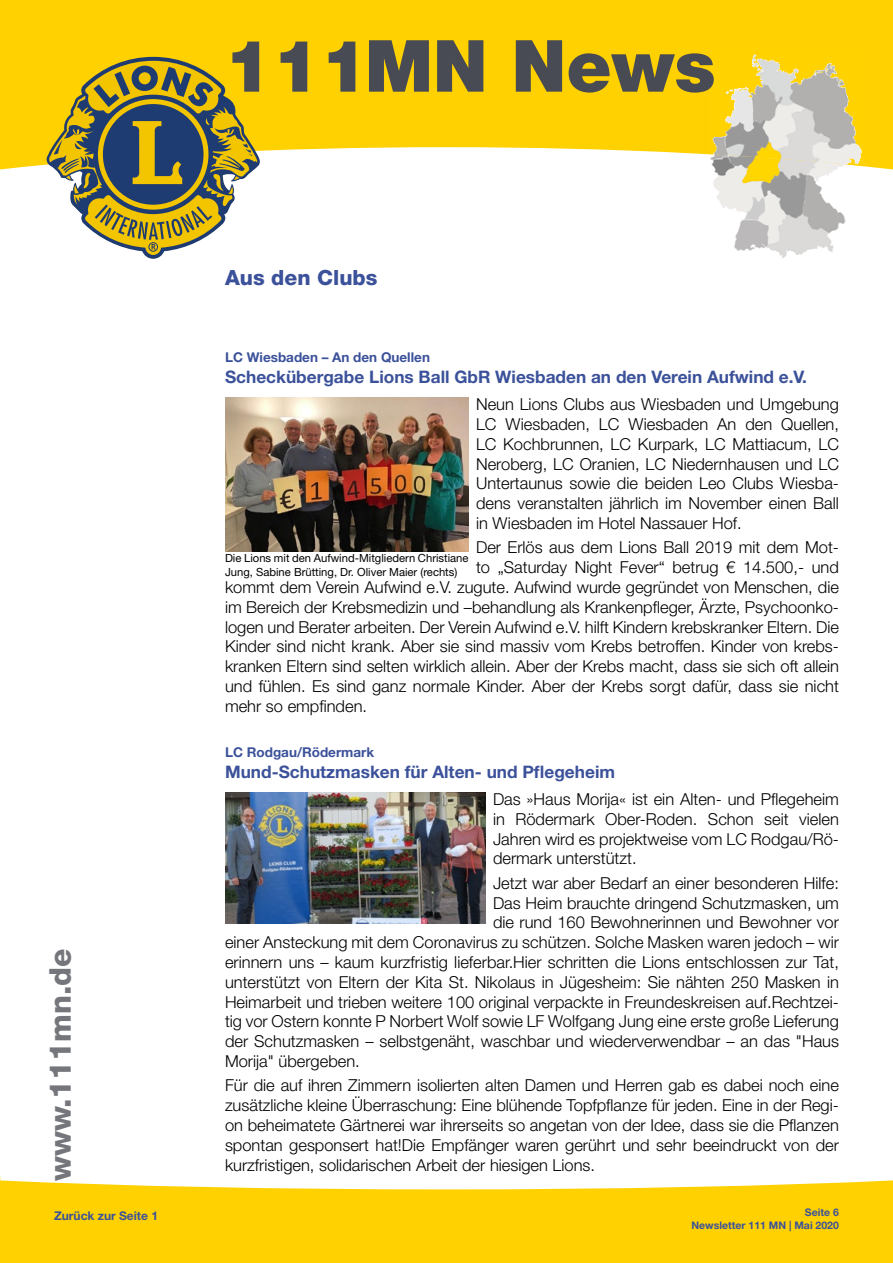
<style>
.page{position:relative;width:893px;height:1263px;background:#fff}
.page>*{position:absolute;margin:0;border:0;box-sizing:border-box;transform-origin:0 0}
.t1{font:900 72px "Helvetica Neue LT Std";color:#484b54}
.t2{font:800 30px "Helvetica Neue LT Std";color:#75767c}
.t3{font:800 21px "Helvetica Neue LT Std";color:#3b519a}
.t4{font:700 17.25px "Helvetica Neue LT Std";color:#3b519a}
.t5{font:300 16.5px/19.8px "Helvetica Neue LT Std";color:#000;text-align:justify}
.t6{font:700 13.5px "Helvetica Neue LT Std";color:#3b519a}
.t7{font:700 12px "Helvetica Neue LT Std";color:#3b519a}
.t8{font:11.25px/13.5px "Helvetica Neue LT Std";color:#000}
.t9{font:700 10.5px/12.6px "Helvetica Neue LT Std";color:#3b519a;text-align:right}
</style>
<div class="page">
<svg style="left:0;top:0;width:893px;height:169px;fill:#ffd100"></svg>
<svg style="left:47px;top:57px;width:213px;height:202px"></svg>
<img style="left:709px;top:166px;width:155px;height:92px">
<img style="left:709px;top:46px;width:155px;height:120px">
<svg style="left:0;top:1180px;width:893px;height:83px;fill:#ffd100"></svg>
<img style="left:225px;top:792px;width:260px;height:131px">
<img style="left:225px;top:398px;width:244px;height:153px">
<h1 class="t1" style="left:224px;top:23px;width:493px">111MN News</h1>
<h2 class="t2" style="left:42px;top:1181px;width:234px;rotate:-90deg">www.111mn.de</h2>
<p class="t7" style="left:54px;top:1208px;width:106px">Zurück zur Seite 1</p>
<p class="t3" style="left:225px;top:265px;width:154px">Aus den Clubs</p>
<p class="t6" style="left:225px;top:349px;width:206px">LC Wiesbaden – An den Quellen</p>
<p class="t4" style="left:225px;top:366px;width:583px">Scheckübergabe Lions Ball GbR Wiesbaden an den Verein Aufwind e.V.</p>
<p class="t5" style="left:476px;top:394px;width:364px">Neun Lions Clubs aus Wiesbaden und Umgebung LC Wiesbaden, LC Wiesbaden An den Quellen, LC Kochbrunnen, LC Kurpark, LC Mattiacum, LC Neroberg, LC Oranien, LC Niedernhausen und LC Untertaunus sowie die beiden Leo Clubs Wiesba&shy;dens veranstalten jährlich im November einen Ball in Wiesbaden im Hotel Nassauer Hof.</p>
<p class="t5" style="left:476px;top:537px;width:364px">Der Erlös aus dem Lions Ball 2019 mit dem Mot-</p>
<p class="t5" style="left:476px;top:557px;width:364px">to „Saturday Night Fever“ betrug € 14.500,- und</p>
<p class="t5" style="left:225px;top:577px;width:615px">kommt dem Verein Aufwind e.V. zugute. Aufwind wurde gegründet von Menschen, die</p>
<p class="t5" style="left:225px;top:597px;width:615px">im Bereich der Krebsmedizin und –behandlung als Krankenpfleger, Ärzte, Psychoonko-</p>
<p class="t5" style="left:225px;top:616px;width:615px">logen und Berater arbeiten. Der Verein Aufwind e.V. hilft Kindern krebskranker Eltern. Die</p>
<p class="t5" style="left:225px;top:636px;width:615px">Kinder sind nicht krank. Aber sie sind massiv vom Krebs betroffen. Kinder von krebs-</p>
<p class="t5" style="left:225px;top:656px;width:615px">kranken Eltern sind selten wirklich allein. Aber der Krebs macht, dass sie sich oft allein</p>
<p class="t5" style="left:225px;top:676px;width:615px">und fühlen. Es sind ganz normale Kinder. Aber der Krebs sorgt dafür, dass sie nicht</p>
<p class="t5" style="left:225px;top:696px;width:144px">mehr so empfinden.</p>
<p class="t6" style="left:225px;top:744px;width:151px">LC Rodgau/Rödermark</p>
<p class="t4" style="left:225px;top:761px;width:392px">Mund-Schutzmasken für Alten- und Pflegeheim</p>
<p class="t5" style="left:493px;top:789px;width:347px">Das »Haus Morija« ist ein Alten- und Pflegeheim in Rödermark Ober-Roden. Schon seit vielen Jahren wird es projektweise vom LC Rodgau/Rö&shy;dermark unterstützt.</p>
<p class="t5" style="left:493px;top:873px;width:347px">Jetzt war aber Bedarf an einer besonderen Hilfe:</p>
<p class="t5" style="left:493px;top:892px;width:347px">Das Heim brauchte dringend Schutzmasken, um</p>
<p class="t5" style="left:493px;top:912px;width:347px">die rund 160 Bewohnerinnen und Bewohner vor</p>
<p class="t5" style="left:225px;top:932px;width:615px">einer Ansteckung mit dem Coronavirus zu schützen. Solche Masken waren jedoch – wir</p>
<p class="t5" style="left:225px;top:952px;width:615px">erinnern uns – kaum kurzfristig lieferbar.Hier schritten die Lions entschlossen zur Tat,</p>
<p class="t5" style="left:225px;top:972px;width:615px">unterstützt von Eltern der Kita St. Nikolaus in Jügesheim: Sie nähten 250 Masken in</p>
<p class="t5" style="left:225px;top:991px;width:615px">Heimarbeit und trieben weitere 100 original verpackte in Freundeskreisen auf.Rechtzei-</p>
<p class="t5" style="left:225px;top:1011px;width:615px">tig vor Ostern konnte P Norbert Wolf sowie LF Wolfgang Jung eine erste große Lieferung</p>
<p class="t5" style="left:225px;top:1031px;width:615px">der Schutzmasken – selbstgenäht, waschbar und wiederverwendbar – an das "Haus</p>
<p class="t5" style="left:225px;top:1051px;width:136px">Morija" übergeben.</p>
<p class="t5" style="left:225px;top:1075px;width:615px">Für die auf ihren Zimmern isolierten alten Damen und Herren gab es dabei noch eine zusätzliche kleine Überraschung: Eine blühende Topfpflanze für jeden. Eine in der Regi&shy;on beheimatete Gärtnerei war ihrerseits so angetan von der Idee, dass sie die Pflanzen spontan gesponsert hat!Die Empfänger waren gerührt und sehr beeindruckt von der kurzfristigen, solidarischen Arbeit der hiesigen Lions.</p>
<p class="t8" style="left:225px;top:551px;width:245px">Die Lions mit den Aufwind-Mitgliedern Christiane<br>Jung, Sabine Brütting, Dr. Oliver Maier (rechts)</p>
<p class="t9" style="left:691px;top:1206px;width:149px">Seite 6<br>Newsletter 111 MN | Mai 2020</p>
</div>
